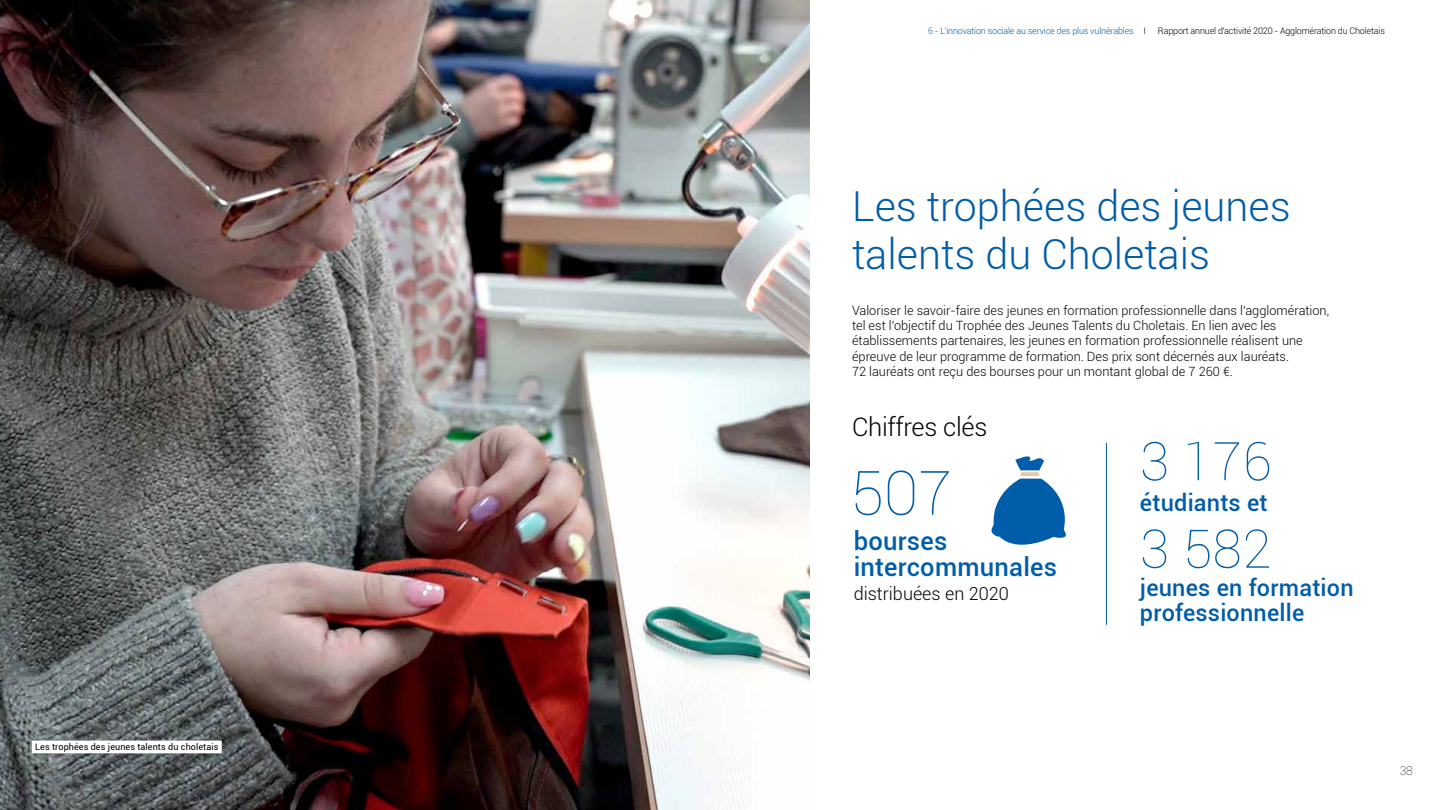
<style>
.page{position:relative;width:1440px;height:810px;background:#fff}
.page>*{position:absolute;margin:0;border:0;box-sizing:border-box;transform-origin:0 0}
.t1{font:100 61.2px "Roboto";color:#005da9}
.t2{font:100 53.25px/87.5px "Roboto";letter-spacing:.01em;color:#005da9}
.t3{font:300 41.25px/48px "Roboto";color:#005da9}
.t4{font:500 25.5px/26.2px "Roboto";letter-spacing:.01em;color:#005da9}
.t5{font:300 25.5px "Roboto";letter-spacing:-.01em;color:#000}
.t6{font:500 23.4px/24.1px "Roboto";letter-spacing:.01em;color:#005da9}
.t7{font:300 18px "Roboto";color:#000}
.t8{font:300 12.75px/15.3px "Roboto";color:#000}
.t9{font:100 12.23px "Roboto";color:#000}
.t10{font:300 9px "Roboto";letter-spacing:-.02em;color:#000}
.t11{font:300 9px "Roboto";letter-spacing:-.02em;color:#005da9}
.t12{font:9px "Roboto";letter-spacing:.01em;color:#000}
.s1{color:#000}
</style>
<div class="page">
<img style="left:0;top:0;width:809px;height:810px">
<div style="left:32px;top:741px;width:190px;height:12px;background:#fff"></div>
<svg style="left:991px;top:456px;width:75px;height:89px"></svg>
<hr style="left:1106px;top:443px;width:1px;height:182px;background:#005da9">
<p class="t12" style="left:35px;top:741px;width:185px">Les trophées des jeunes talents du choletais</p>
<p class="t11" style="left:928px;top:24px;width:219px">6 - L'innovation sociale au service des plus vulnérables <span class="s1">I</span></p>
<p class="t10" style="left:1158px;top:24px;width:228px">Rapport annuel d'activité 2020 - Agglomération du Choletais</p>
<h3 class="t3" style="left:852px;top:181px;width:440px">Les trophées des jeunes talents du Choletais</h3>
<p class="t8" style="left:852px;top:302px;width:479px">Valoriser le savoir-faire des jeunes en formation professionnelle dans l'agglomération, tel est l'objectif du Trophée des Jeunes Talents du Choletais. En lien avec les établissements partenaires, les jeunes en formation professionnelle réalisent une épreuve de leur programme de formation. Des prix sont décernés aux lauréats.<br>72 lauréats ont reçu des bourses pour un montant global de 7 260 €.</p>
<h3 class="t5" style="left:852px;top:409px;width:137px">Chiffres clés</h3>
<h1 class="t1" style="left:850px;top:451px;width:103px">507</h1>
<h3 class="t4" style="left:854px;top:526px;width:205px">bourses intercommunales</h3>
<h3 class="t7" style="left:854px;top:581px;width:156px">distribuées en 2020</h3>
<h2 class="t2" style="left:1140px;top:416px;width:133px">3 176<br>3 582</h2>
<h3 class="t6" style="left:1140px;top:490px;width:129px">étudiants et</h3>
<h3 class="t6" style="left:1140px;top:575px;width:215px">jeunes en formation professionnelle</h3>
<p class="t9" style="left:1400px;top:762px;width:15px">38</p>
</div>
